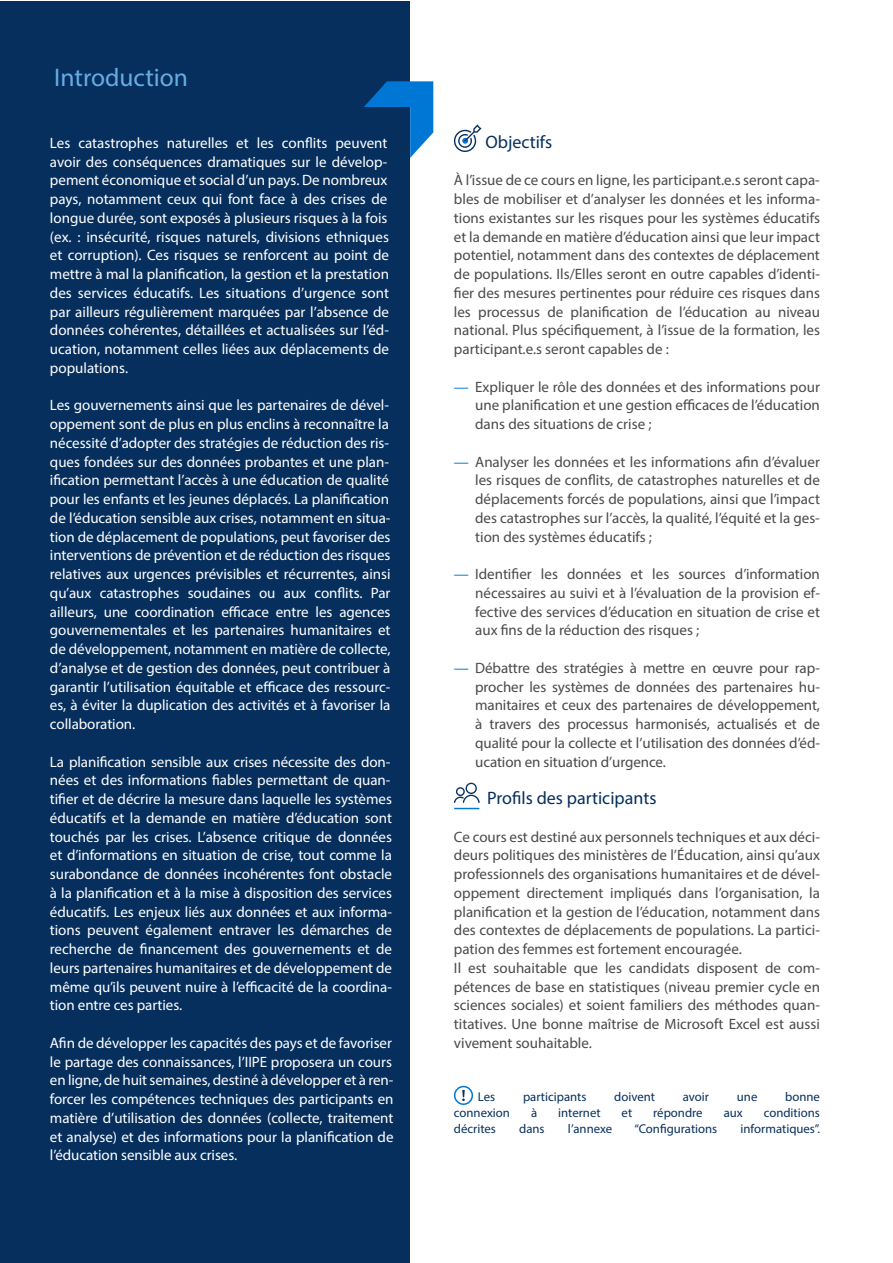
<style>
.page{position:relative;width:893px;height:1263px;background:#fff}
.page>*{position:absolute;margin:0;border:0;box-sizing:border-box;transform-origin:0 0}
.t1{font:25.5px "Myriad Pro";color:#66ade5}
.t2{font:18px "Myriad Pro";color:#062f5d}
.t3{font:15px/18.8px "Myriad Pro";letter-spacing:-.005em;color:#fff;text-align:justify}
.t4{font:15px/18.8px "Myriad Pro";color:#4a4a49;text-align:justify}
.t5{font:12.75px "Myriad Pro";color:#062f5d}
.s1{color:#0077d4}
</style>
<div class="page">
<svg style="left:454px;top:124px;width:28px;height:28px"></svg>
<svg style="left:454px;top:783px;width:26px;height:26px"></svg>
<svg style="left:454px;top:1086px;width:19px;height:19px"></svg>
<div style="left:0;top:1px;width:410px;height:1262px;background:#062f5d"></div>
<svg style="left:364px;top:81px;width:69px;height:77px"></svg>
<h1 class="t1" style="left:54px;top:62px;width:135px">Introduction</h1>
<p class="t3" style="left:50px;top:133px;width:341px">Les catastrophes naturelles et les conflits peuvent avoir des conséquences dramatiques sur le dévelop&shy;pement économique et social d’un pays. De nombreux pays, notamment ceux qui font face à des crises de longue durée, sont exposés à plusieurs risques à la fois (ex. : insécurité, risques naturels, divisions ethniques et corruption). Ces risques se renforcent au point de mettre à mal la planification, la gestion et la prestation des services éducatifs. Les situations d’urgence sont par ailleurs régulièrement marquées par l’absence de données cohérentes, détaillées et actualisées sur l’éd&shy;ucation, notamment celles liées aux déplacements de populations.</p>
<p class="t3" style="left:50px;top:396px;width:342px">Les gouvernements ainsi que les partenaires de dével&shy;oppement sont de plus en plus enclins à reconnaître la nécessité d’adopter des stratégies de réduction des ris&shy;ques fondées sur des données probantes et une plan&shy;ification permettant l’accès à une éducation de qualité pour les enfants et les jeunes déplacés. La planification de l’éducation sensible aux crises, notamment en situa&shy;tion de déplacement de populations, peut favoriser des interventions de prévention et de réduction des risques relatives aux urgences prévisibles et récurrentes, ainsi qu’aux catastrophes soudaines ou aux conflits. Par ailleurs, une coordination efficace entre les agences gouvernementales et les partenaires humanitaires et de développement, notamment en matière de collecte, d’analyse et de gestion des données, peut contribuer à garantir l’utilisation équitable et efficace des ressourc&shy;es, à éviter la duplication des activités et à favoriser la collaboration.</p>
<p class="t3" style="left:50px;top:752px;width:344px">La planification sensible aux crises nécessite des don&shy;nées et des informations fiables permettant de quan&shy;tifier et de décrire la mesure dans laquelle les systèmes éducatifs et la demande en matière d’éducation sont touchés par les crises. L’absence critique de données et d’informations en situation de crise, tout comme la surabondance de données incohérentes font obstacle à la planification et à la mise à disposition des services éducatifs. Les enjeux liés aux données et aux informa&shy;tions peuvent également entraver les démarches de recherche de financement des gouvernements et de leurs partenaires humanitaires et de développement de même qu’ils peuvent nuire à l’efficacité de la coordina&shy;tion entre ces parties.</p>
<p class="t3" style="left:50px;top:1033px;width:345px">Afin de développer les capacités des pays et de favoriser le partage des connaissances, l’IIPE proposera un cours en ligne, de huit semaines, destiné à développer et à ren&shy;forcer les compétences techniques des participants en matière d’utilisation des données (collecte, traitement et analyse) et des informations pour la planification de l’éducation sensible aux crises.</p>
<p class="t2" style="left:485px;top:131px;width:68px">Objectifs</p>
<p class="t4" style="left:454px;top:171px;width:368px">À l’issue de ce cours en ligne, les participant.e.s seront capa&shy;bles de mobiliser et d’analyser les données et les informa&shy;tions existantes sur les risques pour les systèmes éducatifs et la demande en matière d’éducation ainsi que leur impact potentiel, notamment dans des contextes de déplacement de populations. Ils/Elles seront en outre capables d’identi&shy;fier des mesures pertinentes pour réduire ces risques dans les processus de planification de l’éducation au niveau national. Plus spécifiquement, à l’issue de la formation, les participant.e.s seront capables de :</p>
<p class="t4" style="left:475px;top:377px;width:346px;text-indent:-21px"><span class="s1">—</span> Expliquer le rôle des données et des informations pour une planification et une gestion efficaces de l’éducation dans des situations de crise ;</p>
<p class="t4" style="left:475px;top:452px;width:346px;text-indent:-21px"><span class="s1">—</span> Analyser les données et les informations afin d’évaluer les risques de conflits, de catastrophes naturelles et de déplacements forcés de populations, ainsi que l’impact des catastrophes sur l’accès, la qualité, l’équité et la ges&shy;tion des systèmes éducatifs ;</p>
<p class="t4" style="left:475px;top:564px;width:346px;text-indent:-21px"><span class="s1">—</span> Identifier les données et les sources d’information nécessaires au suivi et à l’évaluation de la provision ef&shy;fective des services d’éducation en situation de crise et aux fins de la réduction des risques ;</p>
<p class="t4" style="left:475px;top:658px;width:346px;text-indent:-21px"><span class="s1">—</span> Débattre des stratégies à mettre en œuvre pour rap&shy;procher les systèmes de données des partenaires hu&shy;manitaires et ceux des partenaires de développement, à travers des processus harmonisés, actualisés et de qualité pour la collecte et l’utilisation des données d’éd&shy;ucation en situation d’urgence.</p>
<p class="t2" style="left:487px;top:787px;width:171px">Profils des participants</p>
<p class="t4" style="left:454px;top:827px;width:368px;text-align:left">Ce cours est destiné aux personnels techniques et aux déci&shy;deurs politiques des ministères de l’Éducation, ainsi qu’aux professionnels des organisations humanitaires et de dével&shy;oppement directement impliqués dans l’organisation, la planification et la gestion de l’éducation, notamment dans des contextes de déplacements de populations. La partici&shy;pation des femmes est fortement encouragée.<br>Il est souhaitable que les candidats disposent de com&shy;pétences de base en statistiques (niveau premier cycle en sciences sociales) et soient familiers des méthodes quan&shy;titatives. Une bonne maîtrise de Microsoft Excel est aussi vivement souhaitable.</p>
<p class="t5" style="left:478px;top:1089px;width:19px">Les</p>
<p class="t5" style="left:523px;top:1089px;width:65px">participants</p>
<p class="t5" style="left:614px;top:1089px;width:42px">doivent</p>
<p class="t5" style="left:683px;top:1089px;width:28px">avoir</p>
<p class="t5" style="left:737px;top:1089px;width:22px">une</p>
<p class="t5" style="left:785px;top:1089px;width:36px">bonne</p>
<p class="t5" style="left:454px;top:1105px;width:58px">connexion</p>
<p class="t5" style="left:531px;top:1105px;width:8px">à</p>
<p class="t5" style="left:558px;top:1105px;width:44px">internet</p>
<p class="t5" style="left:622px;top:1105px;width:12px">et</p>
<p class="t5" style="left:653px;top:1105px;width:51px">répondre</p>
<p class="t5" style="left:724px;top:1105px;width:21px">aux</p>
<p class="t5" style="left:764px;top:1105px;width:58px">conditions</p>
<p class="t5" style="left:454px;top:1120px;width:44px">décrites</p>
<p class="t5" style="left:519px;top:1120px;width:27px">dans</p>
<p class="t5" style="left:568px;top:1120px;width:46px">l’annexe</p>
<p class="t5" style="left:634px;top:1120px;width:84px">“Configurations</p>
<p class="t5" style="left:741px;top:1120px;width:81px">informatiques”.</p>
</div>
